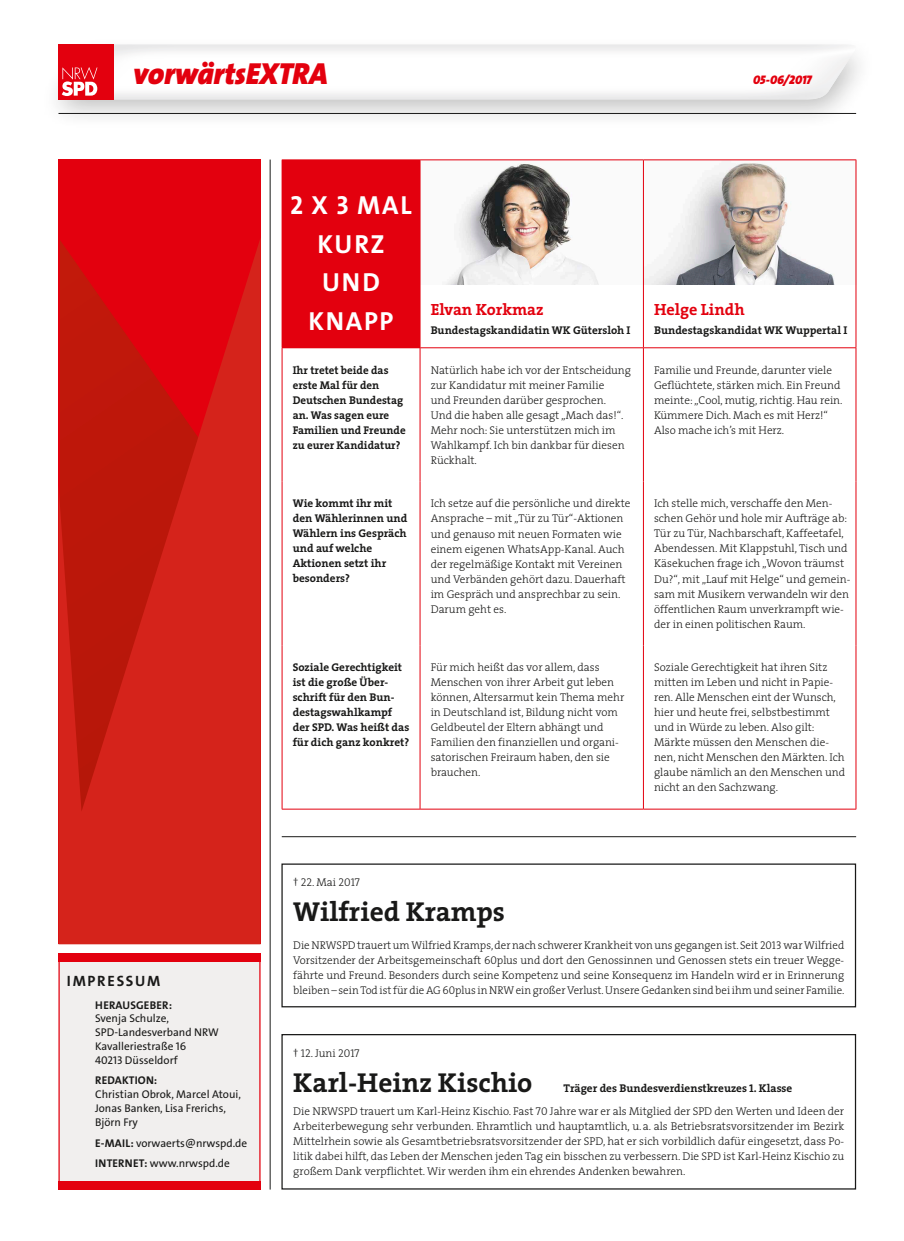
<style>
.page{position:relative;width:904px;height:1241px;background:#fff}
.page>*{position:absolute;margin:0;border:0;box-sizing:border-box;transform-origin:0 0}
.t1{font:30.62px "The Sans LP9 Black IT";letter-spacing:-.005em;color:#e3000e}
.t2{font:700 27.5px "The Serif";color:#191918}
.t3{font:26.25px/38.8px "The Sans LP7 Bld";letter-spacing:.065em;color:#fff;text-align:center}
.t4{font:700 16.25px "The Serif";color:#e3000e}
.t5{font:15px "The Sans LP7 Bld";letter-spacing:.115em;color:#191918}
.t6{font:12.5px "The Sans LP9 Black IT";letter-spacing:-.005em;color:#e3000e}
.t7{font:300 11.25px/15px "The Serif";color:#191918}
.t8{font:700 11.25px/15px "The Serif";color:#191918}
.t9{font:11.25px/13.8px "The Sans LP5 Plain";color:#191918}
.t10{font:11.25px "The Sans LP7 Bld";letter-spacing:.015em;color:#191918}
.t11{font:11.25px "The Serif Light Caps";color:#191918}
.s1{font-family:"The Sans LP7 Bld"}
.s2{font-family:"The Serif";font-weight:300}
.s3{font-family:"The Serif Light Caps";font-weight:400}
.s4{font-weight:700}
.s5{font-family:"The Serif Bold Caps";font-weight:400}
</style>
<div class="page">
<img style="left:421px;top:160px;width:434px;height:125px">
<hr style="left:270px;top:159px;width:1px;height:1030px;background:#191918">
<div style="left:40px;top:37px;width:837px;height:93px;background:#191918;opacity:.29"></div>
<hr style="left:58px;top:113px;width:798px;height:1px;background:#191918">
<img style="left:57px;top:44px;width:800px;height:55px">
<div style="left:58px;top:44px;width:56px;height:56px;background:#e3000e"></div>
<svg style="left:62px;top:67px;width:35px;height:29px"></svg>
<hr style="left:282px;top:836px;width:574px;height:1px;background:#191918">
<div style="left:282px;top:160px;width:138px;height:188px;background:#e3000e"></div>
<hr style="left:420px;top:160px;width:1px;height:187px;background:#e3000e">
<hr style="left:643px;top:160px;width:1px;height:187px;background:#e3000e">
<hr style="left:420px;top:347px;width:223px;height:1px;background:#e3000e">
<hr style="left:420px;top:348px;width:1px;height:133px;background:#e3000e">
<hr style="left:643px;top:347px;width:213px;height:1px;background:#e3000e">
<hr style="left:643px;top:348px;width:1px;height:133px;background:#e3000e">
<hr style="left:855px;top:348px;width:1px;height:133px;background:#e3000e">
<hr style="left:420px;top:481px;width:1px;height:164px;background:#e3000e">
<hr style="left:643px;top:481px;width:1px;height:164px;background:#e3000e">
<hr style="left:855px;top:481px;width:1px;height:164px;background:#e3000e">
<hr style="left:420px;top:645px;width:1px;height:163px;background:#e3000e">
<hr style="left:643px;top:645px;width:1px;height:163px;background:#e3000e">
<hr style="left:855px;top:645px;width:1px;height:163px;background:#e3000e">
<hr style="left:282px;top:159px;width:138px;height:1px;background:#e3000e">
<hr style="left:420px;top:159px;width:223px;height:1px;background:#e3000e">
<hr style="left:643px;top:159px;width:213px;height:1px;background:#e3000e">
<hr style="left:282px;top:808px;width:138px;height:1px;background:#e3000e">
<hr style="left:420px;top:808px;width:223px;height:1px;background:#e3000e">
<hr style="left:643px;top:808px;width:213px;height:1px;background:#e3000e">
<hr style="left:282px;top:348px;width:1px;height:133px;background:#e3000e">
<hr style="left:282px;top:481px;width:1px;height:164px;background:#e3000e">
<hr style="left:282px;top:645px;width:1px;height:163px;background:#e3000e">
<hr style="left:855px;top:160px;width:1px;height:187px;background:#e3000e">
<div style="left:281px;top:863px;width:575px;height:144px;border:1px solid #191918"></div>
<div style="left:281px;top:1033px;width:575px;height:156px;border:1px solid #191918"></div>
<div style="left:59px;top:960px;width:201px;height:223px;background:#f1efee"></div>
<div style="left:58px;top:960px;width:202px;height:223px;border:1px solid #e3000e"></div>
<div style="left:58px;top:953px;width:202px;height:8px;background:#e3000e"></div>
<div style="left:58px;top:1180px;width:202px;height:9px;background:#e3000e"></div>
<div style="left:58px;top:159px;width:202px;height:785px;background:#e3000e"></div>
<svg style="left:58px;top:240px;width:202px;height:704px;background:#d01a14"></svg>
<h1 class="t1" style="left:133px;top:53px;width:196px">vorwärtsEXTRA</h1>
<p class="t6" style="left:753px;top:71px;width:60px">05-06/2017</p>
<h3 class="t3" style="left:290px;top:186px;width:123px">2 X 3 MAL<br>KURZ<br>UND<br>KNAPP</h3>
<h3 class="t4" style="left:430px;top:296px;width:115px">Elvan Korkmaz</h3>
<p class="t8" style="left:430px;top:322px;width:201px">Bundestagskandidatin WK Gütersloh I</p>
<h3 class="t4" style="left:654px;top:296px;width:92px">Helge Lindh</h3>
<p class="t8" style="left:654px;top:322px;width:195px">Bundestagskandidat WK Wuppertal I</p>
<h3 class="t5" style="left:67px;top:971px;width:95px">IMPRESSUM</h3>
<p class="t10" style="left:95px;top:997px;width:78px">HERAUSGEBER:</p>
<p class="t9" style="left:95px;top:1011px;width:125px">Svenja Schulze,<br>SPD-Landesverband NRW<br>Kavalleriestraße 16<br>40213 Düsseldorf</p>
<p class="t10" style="left:95px;top:1073px;width:64px">REDAKTION:</p>
<p class="t9" style="left:95px;top:1087px;width:147px">Christian Obrok, Marcel Atoui,<br>Jonas Banken, Lisa Frerichs,<br>Björn Fry</p>
<p class="t9" style="left:95px;top:1132px;width:153px;line-height:20.9px"><span class="s1">E-MAIL:</span> vorwaerts@nrwspd.de<br><span class="s1">INTERNET:</span> www.nrwspd.de</p>
<p class="t8" style="left:293px;top:362px;width:114px">Ihr tretet beide das erste Mal für den<br>Deutschen Bundestag an. Was sagen eure<br>Familien und Freunde zu eurer Kandidatur?</p>
<p class="t7" style="left:430px;top:362px;width:202px">Natürlich habe ich vor der Entscheidung zur Kandidatur mit meiner Familie<br>und Freunden darüber gesprochen.<br>Und die haben alle gesagt „Mach das!“.<br>Mehr noch: Sie unterstützen mich im<br>Wahlkampf. Ich bin dankbar für diesen<br>Rückhalt.</p>
<p class="t7" style="left:654px;top:362px;width:190px">Familie und Freunde, darunter viele Geflüchtete, stärken mich. Ein Freund meinte: „Cool, mutig, richtig. Hau rein.<br>Kümmere Dich. Mach es mit Herz!“ Also mache ich’s mit Herz.</p>
<p class="t8" style="left:293px;top:495px;width:116px">Wie kommt ihr mit den Wählerinnen und<br>Wählern ins Gespräch und auf welche<br>Aktionen setzt ihr besonders?</p>
<p class="t7" style="left:430px;top:495px;width:201px">Ich setze auf die persönliche und direkte Ansprache – mit „Tür zu Tür“-Aktionen und genauso mit neuen Formaten wie einem eigenen WhatsApp-Kanal. Auch der regelmäßige Kontakt mit Vereinen und Verbänden gehört dazu. Dauerhaft im Gespräch und ansprechbar zu sein.<br>Darum geht es.</p>
<p class="t7" style="left:654px;top:495px;width:198px">Ich stelle mich, verschaffe den Men&shy;schen Gehör und hole mir Aufträge ab:<br>Tür zu Tür, Nachbarschaft, Kaffeetafel, Abendessen. Mit Klappstuhl, Tisch und Käsekuchen frage ich „Wovon träumst Du?“, mit „Lauf mit Helge“ und gemein&shy;sam mit Musikern verwandeln wir den öffentlichen Raum unverkrampft wie&shy;der in einen politischen Raum.</p>
<p class="t8" style="left:293px;top:659px;width:118px">Soziale Gerechtigkeit ist die große Über&shy;schrift für den Bun&shy;destagswahlkampf der SPD. Was heißt das für dich ganz konkret?</p>
<p class="t7" style="left:430px;top:659px;width:195px">Für mich heißt das vor allem, dass<br>Menschen von ihrer Arbeit gut leben können, Altersarmut kein Thema mehr in Deutschland ist, Bildung nicht vom<br>Geldbeutel der Eltern abhängt und<br>Familien den finanziellen und organi&shy;satorischen Freiraum haben, den sie brauchen.</p>
<p class="t7" style="left:654px;top:659px;width:193px">Soziale Gerechtigkeit hat ihren Sitz mitten im Leben und nicht in Papie&shy;ren. Alle Menschen eint der Wunsch, hier und heute frei, selbstbestimmt und in Würde zu leben. Also gilt:<br>Märkte müssen den Menschen die&shy;nen, nicht Menschen den Märkten. Ich glaube nämlich an den Menschen und nicht an den Sachzwang.</p>
<p class="t11" style="left:293px;top:872px;width:68px"><span class="s2">†</span> 22<span class="s2">. Mai</span> 2017</p>
<h2 class="t2" style="left:293px;top:888px;width:213px">Wilfried Kramps</h2>
<p class="t7" style="left:293px;top:937px;width:552px;text-align:justify">Die NRWSPD trauert um Wilfried Kramps, der nach schwerer Krankheit von uns gegangen ist. Seit <span class="s3">2013</span> war Wilfried Vorsitzender der Arbeitsgemeinschaft <span class="s3">60</span>plus und dort den Genossinnen und Genossen stets ein treuer Wegge&shy;fährte und Freund. Besonders durch seine Kompetenz und seine Konsequenz im Handeln wird er in Erinnerung bleiben – sein Tod ist für die AG <span class="s3">60</span>plus in NRW ein großer Verlust. Unsere Gedanken sind bei ihm und seiner Familie.</p>
<p class="t7" style="left:293px;top:1044px;width:68px">† <span class="s3">12</span>. Juni <span class="s3">2017</span></p>
<h2 class="t2" style="left:293px;top:1059px;width:240px">Karl-Heinz Kischio</h2>
<p class="t7" style="left:293px;top:1075px;width:552px;line-height:22.9px;text-indent:270px"><span class="s4">Träger des Bundesverdienstkreuzes</span> <span class="s5">1</span><span class="s4">. Klasse<br></span>Die NRWSPD trauert um Karl-Heinz Kischio. Fast <span class="s3">70</span> Jahre war er als Mitglied der SPD den Werten und Ideen der</p>
<p class="t7" style="left:293px;top:1117px;width:552px;text-align:justify">Arbeiterbewegung sehr verbunden. Ehramtlich und hauptamtlich, u.a. als Betriebsratsvorsitzender im Bezirk Mittelrhein sowie als Gesamtbetriebsratsvorsitzender der SPD, hat er sich vorbildlich dafür eingesetzt, dass Po&shy;litik dabei hilft, das Leben der Menschen jeden Tag ein bisschen zu verbessern. Die SPD ist Karl-Heinz Kischio zu großem Dank verpflichtet. Wir werden ihm ein ehrendes Andenken bewahren.</p>
</div>
